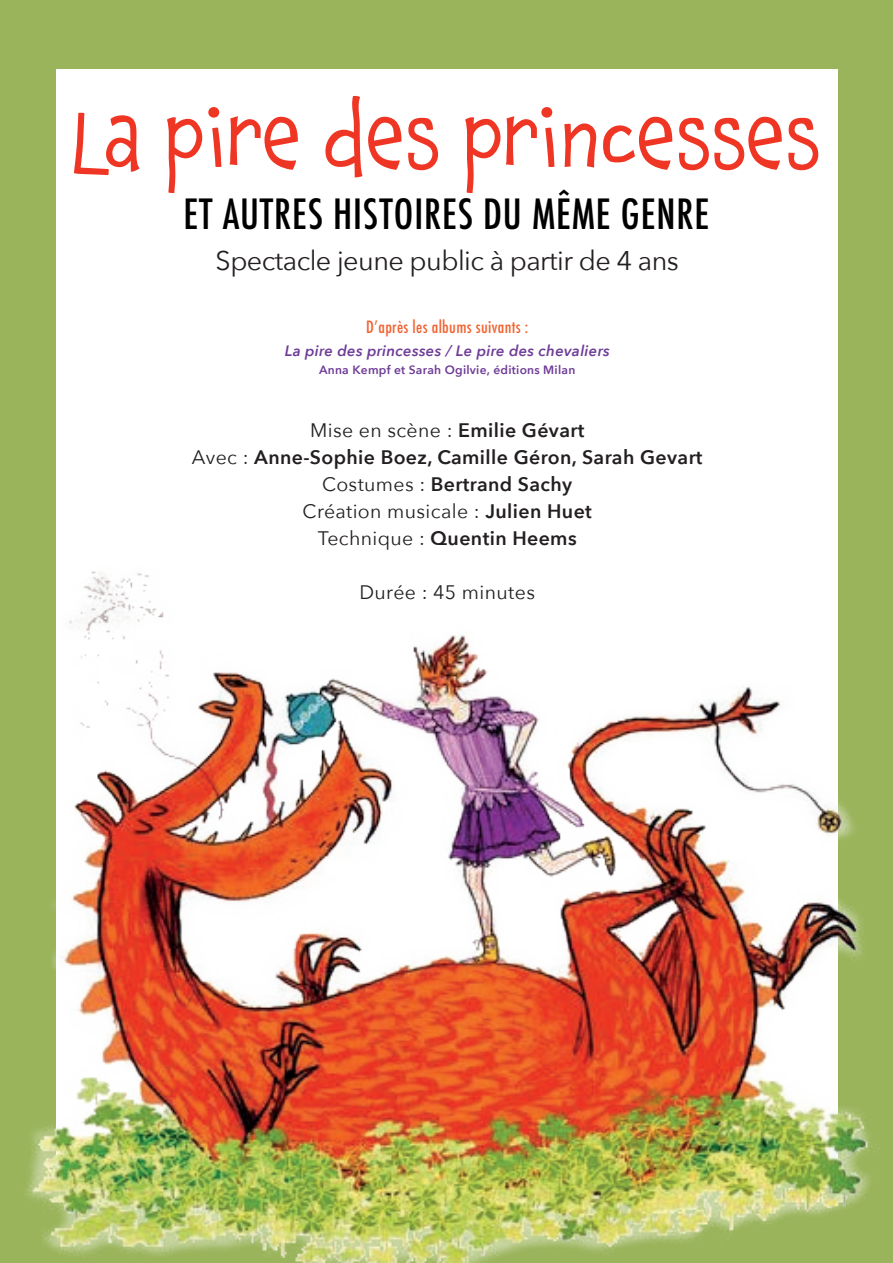
<style>
.page{position:relative;width:893px;height:1263px;background:#fff}
.page>*{position:absolute;margin:0;border:0;box-sizing:border-box;transform-origin:0 0}
.t1{font:85.5px "Chaloops";color:#ef3624}
.t2{font:500 condensed 40.5px "Futura";letter-spacing:.02em;color:#000001}
.t3{font:27px "Avenir Next";letter-spacing:-.02em;color:#231f20}
.t4{font:600 19.5px/27px "Avenir Next";letter-spacing:.02em;color:#231f20;text-align:center}
.t5{font:19.5px "Avenir Next";letter-spacing:.02em;color:#231f20}
.t6{font:500 condensed 16.5px "Futura";letter-spacing:.02em;color:#f16331}
.t7{font:italic 600 15px "Avenir Next";letter-spacing:.02em;color:#6e3c97}
.t8{font:600 12px "Avenir Next";letter-spacing:.02em;color:#6e3c97}
.s1{font-weight:400}
</style>
<div class="page">
<div style="left:0;top:0;width:55px;height:1263px;background:#9ab45b"></div>
<div style="left:839px;top:0;width:54px;height:1263px;background:#9ab45b"></div>
<div style="left:0;top:0;width:850px;height:68px;background:#9ab45b"></div>
<img style="left:27px;top:567px;width:851px;height:696px">
<h1 class="t1" style="left:72px;top:67px;width:751px">La pire des princesses</h1>
<h2 class="t2" style="left:184px;top:188px;width:527px">ET AUTRES HISTOIRES DU MÊME GENRE</h2>
<h3 class="t3" style="left:216px;top:238px;width:465px">Spectacle jeune public à partir de 4 ans</h3>
<p class="t6" style="left:366px;top:316px;width:164px">D’après les albums suivants :</p>
<p class="t7" style="left:285px;top:337px;width:326px">La pire des princesses / Le pire des chevaliers</p>
<p class="t8" style="left:319px;top:359px;width:258px">Anna Kempf et Sarah Ogilvie, éditions Milan</p>
<p class="t4" style="left:192px;top:416px;width:512px"><span class="s1">Mise en scène :</span> Emilie Gévart<br><span class="s1">Avec :</span> Anne-Sophie Boez, Camille Géron, Sarah Gevart <span class="s1">Costumes :</span> Bertrand Sachy<br><span class="s1">Création musicale :</span> Julien Huet<br><span class="s1">Technique :</span> Quentin Heems</p>
<p class="t5" style="left:359px;top:575px;width:177px">Durée : 45 minutes</p>
</div>
